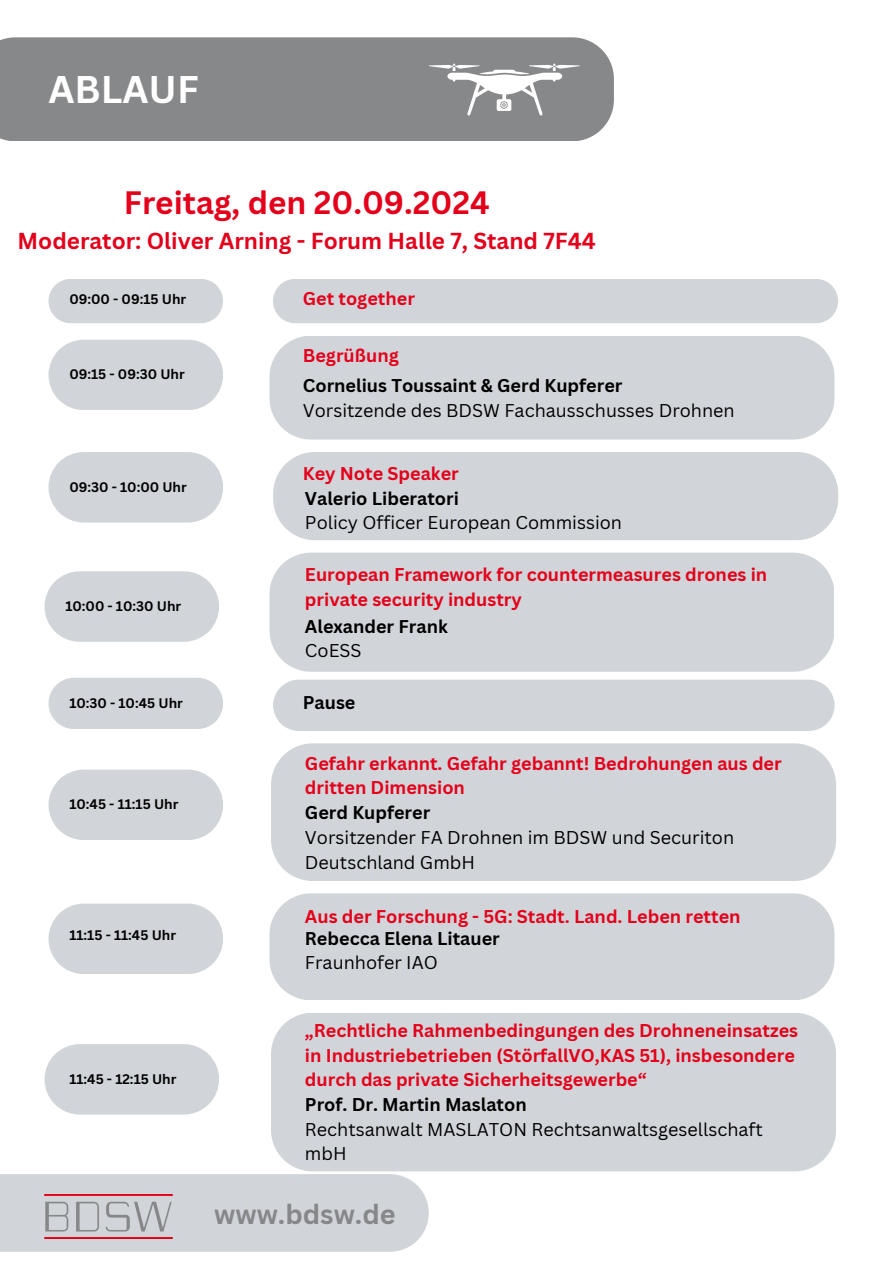
<style>
.page{position:relative;width:894px;height:1264px;background:#fff}
.page>*{position:absolute;margin:0;border:0;box-sizing:border-box;transform-origin:0 0}
.t1{font:700 37.5px "Canva Sans";color:#fff}
.t2{font:700 31.5px "Canva Sans";color:#e4001b}
.t3{font:700 27px "Canva Sans";color:#868789}
.t4{font:700 22.5px "Canva Sans";color:#e4001b}
.t5{font:700 18px/24.8px "Canva Sans";color:#e4001b}
.t6{font:18px/24.8px "Canva Sans";color:#000}
.t7{font:700 18px/24.8px "Canva Sans";color:#000}
.t8{font:700 13.5px "Canva Sans";color:#000}
.s1{font-weight:700}
.s2{font-weight:400}
</style>
<div class="page">
<div style="left:48px;top:279px;width:175px;height:44px;background:#d1d5d9"></div>
<div style="left:0;top:37px;width:613px;height:104px;background:#87888a"></div>
<div style="left:273px;top:279px;width:564px;height:44px;background:#d1d5d9"></div>
<svg style="left:48px;top:339px;width:175px;height:71px;background:#d5d9dc"></svg>
<div style="left:269px;top:336px;width:565px;height:103px;background:#d1d5d9"></div>
<svg style="left:48px;top:452px;width:175px;height:70px;background:#d5d8dc"></svg>
<div style="left:273px;top:452px;width:564px;height:88px;background:#d1d5d9"></div>
<svg style="left:48px;top:677px;width:175px;height:52px;background:#d4d8db"></svg>
<div style="left:269px;top:552px;width:565px;height:119px;background:#d1d5d9"></div>
<svg style="left:48px;top:769px;width:175px;height:71px;background:#d5d9dc"></svg>
<div style="left:273px;top:679px;width:561px;height:52px;background:#d1d5d9"></div>
<div style="left:0;top:1174px;width:428px;height:77px;background:#d1d5d9"></div>
<img style="left:44px;top:1194px;width:129px;height:44px">
<svg style="left:44px;top:571px;width:175px;height:70px;background:#d5d8dc"></svg>
<div style="left:271px;top:743px;width:564px;height:138px;background:#d1d5d9"></div>
<svg style="left:48px;top:903px;width:175px;height:71px;background:#d5d9dc"></svg>
<div style="left:269px;top:893px;width:565px;height:107px;background:#d1d5d9"></div>
<svg style="left:44px;top:1044px;width:175px;height:70px;background:#d5d8dc"></svg>
<div style="left:271px;top:1013px;width:564px;height:158px;background:#d1d5d9"></div>
<svg style="left:428px;top:63px;width:151px;height:52px"></svg>
<p class="t1" style="left:48px;top:63px;width:152px">ABLAUF</p>
<p class="t2" style="left:124px;top:181px;width:367px">Freitag, den 20.09.2024</p>
<p class="t4" style="left:18px;top:225px;width:579px">Moderator: Oliver Arning - Forum Halle 7, Stand 7F44</p>
<h1 class="t8" style="left:69px;top:290px;width:118px">09:00 - 09:15 Uhr</h1>
<h3 class="t5" style="left:303px;top:285px;width:114px">Get together</h3>
<h4 class="t8" style="left:69px;top:365px;width:117px">09:15 - 09:30 Uhr</h4>
<h5 class="t8" style="left:69px;top:477px;width:119px">09:30 - 10:00 Uhr</h5>
<h4 class="t8" style="left:65px;top:596px;width:117px">10:00 - 10:30 Uhr</h4>
<h4 class="t8" style="left:69px;top:693px;width:115px">10:30 - 10:45 Uhr</h4>
<h5 class="t8" style="left:69px;top:795px;width:110px">10:45 - 11:15 Uhr</h5>
<p class="t8" style="left:69px;top:925px;width:108px">11:15 - 11:45 Uhr</p>
<h4 class="t8" style="left:69px;top:1069px;width:109px">11:45 - 12:15 Uhr</h4>
<p class="t5" style="left:303px;top:342px;width:97px">Begrüßung</p>
<h4 class="t6" style="left:303px;top:373px;width:433px"><span class="s1">Cornelius Toussaint &amp; Gerd Kupferer<br></span>Vorsitzende des BDSW Fachausschusses Drohnen</h4>
<p class="t5" style="left:303px;top:461px;width:157px">Key Note Speaker</p>
<p class="t6" style="left:305px;top:485px;width:318px"><span class="s1">Valerio Liberatori<br></span>Policy Officer European Commission</p>
<h5 class="t5" style="left:305px;top:561px;width:463px">European Framework for countermeasures drones in private security industry</h5>
<h4 class="t7" style="left:305px;top:613px;width:144px">Alexander Frank<br><span class="s2">CoESS</span></h4>
<p class="t7" style="left:303px;top:689px;width:54px">Pause</p>
<h5 class="t5" style="left:305px;top:750px;width:478px">Gefahr erkannt. Gefahr gebannt! Bedrohungen aus der dritten Dimension</h5>
<p class="t6" style="left:305px;top:799px;width:430px"><span class="s1">Gerd Kupferer<br></span>Vorsitzender FA Drohnen im BDSW und Securiton<br>Deutschland GmbH</p>
<h4 class="t5" style="left:305px;top:903px;width:437px">Aus der Forschung - 5G: Stadt. Land. Leben retten</h4>
<h5 class="t7" style="left:305px;top:925px;width:196px">Rebecca Elena Litauer<br><span class="s2">Fraunhofer IAO</span></h5>
<h5 class="t5" style="left:305px;top:1017px;width:494px">„Rechtliche Rahmenbedingungen des Drohneneinsatzes in Industriebetrieben (StörfallVO,KAS 51), insbesondere durch das private Sicherheitsgewerbe“</h5>
<p class="t6" style="left:305px;top:1091px;width:459px"><span class="s1">Prof. Dr. Martin Maslaton<br></span>Rechtsanwalt MASLATON Rechtsanwaltsgesellschaft mbH</p>
<p class="t3" style="left:214px;top:1194px;width:183px">www.bdsw.de</p>
</div>
